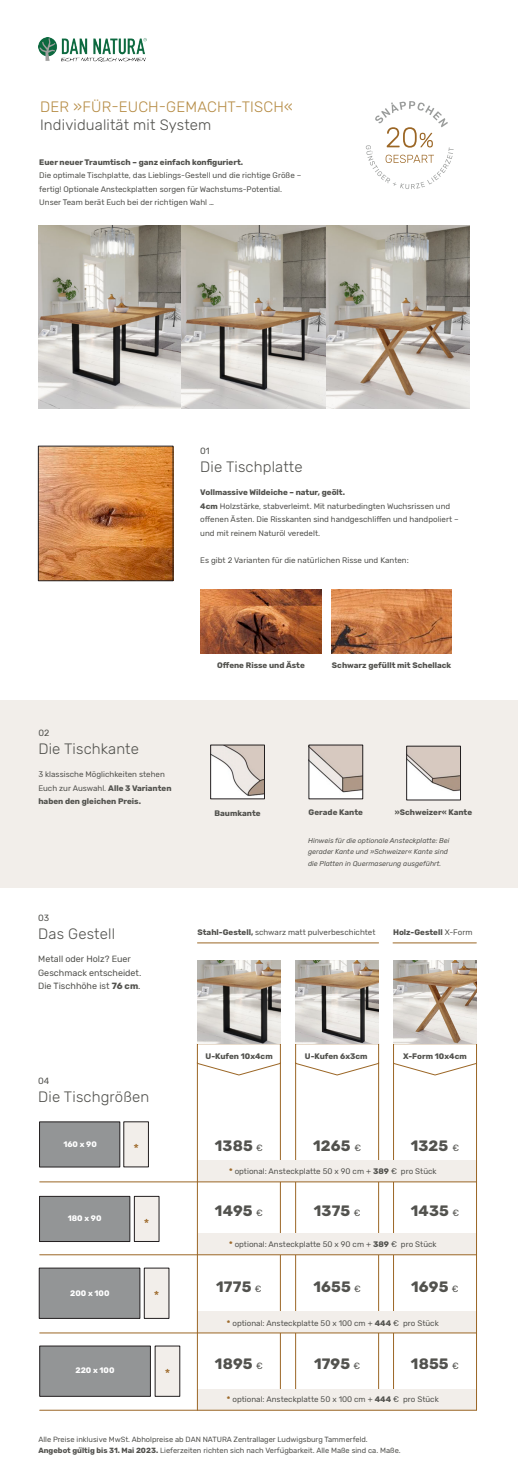
<style>
.page{position:relative;width:518px;height:1477px;background:#fff}
.page>*{position:absolute;margin:0;border:0;box-sizing:border-box;transform-origin:0 0}
.t1{font:300 15px "Rubik";letter-spacing:.01em;color:#52524e}
.t2{font:700 15px "Rubik";letter-spacing:.01em;color:#52524e}
.t3{font:300 15px "Rubik";letter-spacing:.01em;color:#b68c45}
.t4{font:12.5px "Rubik";color:#9b6625}
.t5{font:9px/13.5px "Rubik";color:#52524e}
.t6{font:8px/13.5px "Rubik";color:#52524e}
.t7{font:700 8px "Rubik";color:#52524e}
.t8{font:700 8px "Rubik";color:#fff}
.t9{font:7.5px/11.5px "Rubik";color:#52524e}
.t10{font:italic 7px/11.5px "Rubik";color:#52524e}
.s1{font-weight:700}
.s2{font-weight:400}
.s3{font-weight:400;font-size:9px}
.s4{font-weight:700;color:#9b6625}
</style>
<div class="page">
<div style="left:0;top:700px;width:518px;height:188px;background:#f2eeea"></div>
<div style="left:39px;top:1121px;width:81px;height:46px;background:#939596;border:1px solid #231f20"></div>
<div style="left:39px;top:1196px;width:91px;height:45px;background:#939596;border:1px solid #231f20"></div>
<div style="left:134px;top:1196px;width:25px;height:45px;background:#f2eeea;border:1px solid #231f20"></div>
<div style="left:123px;top:1121px;width:25px;height:46px;background:#f2eeea"></div>
<div style="left:144px;top:1268px;width:25px;height:50px;background:#f2eeea;border:1px solid #231f20"></div>
<div style="left:155px;top:1345px;width:25px;height:51px;background:#f2eeea"></div>
<div style="left:39px;top:1267px;width:101px;height:51px;background:#939596;border:1px solid #231f20"></div>
<div style="left:39px;top:1345px;width:112px;height:51px;background:#939596;border:1px solid #231f20"></div>
<img style="left:39px;top:37px;width:108px;height:25px">
<svg style="left:365px;top:101px;width:88px;height:88px"></svg>
<img style="left:212px;top:747px;width:50px;height:50px">
<img style="left:310px;top:747px;width:51px;height:50px">
<img style="left:408px;top:748px;width:50px;height:50px">
<div style="left:406px;top:746px;width:54px;height:54px;border:1px solid #231f20"></div>
<img style="left:40px;top:448px;width:131px;height:131px">
<div style="left:38px;top:446px;width:135px;height:135px;border:1px solid #231f20"></div>
<hr style="left:197px;top:942px;width:181px;height:1px;background:#9b6625">
<hr style="left:393px;top:942px;width:83px;height:1px;background:#9b6625">
<hr style="left:280px;top:1062px;width:1px;height:348px;background:#9b6625">
<hr style="left:378px;top:1062px;width:1px;height:348px;background:#9b6625">
<svg style="left:197px;top:1043px;width:84px;height:32px"></svg>
<svg style="left:295px;top:1043px;width:84px;height:32px"></svg>
<svg style="left:393px;top:1043px;width:84px;height:32px"></svg>
<hr style="left:295px;top:1062px;width:1px;height:348px;background:#9b6625">
<hr style="left:393px;top:1062px;width:1px;height:348px;background:#9b6625">
<div style="left:197px;top:1233px;width:279px;height:21px;background:#f2eeea"></div>
<div style="left:197px;top:1160px;width:279px;height:22px;background:#f2eeea"></div>
<div style="left:197px;top:1311px;width:279px;height:22px;background:#f2eeea"></div>
<div style="left:197px;top:1389px;width:279px;height:21px;background:#f2eeea"></div>
<hr style="left:476px;top:1062px;width:1px;height:348px;background:#9b6625">
<hr style="left:197px;top:1062px;width:1px;height:348px;background:#9b6625">
<hr style="left:40px;top:1332px;width:436px;height:1px;background:#9b6625">
<hr style="left:40px;top:1410px;width:436px;height:1px;background:#9b6625">
<hr style="left:40px;top:1254px;width:436px;height:1px;background:#9b6625">
<img style="left:295px;top:960px;width:83px;height:83px">
<img style="left:197px;top:960px;width:83px;height:83px">
<img style="left:393px;top:960px;width:83px;height:83px">
<hr style="left:40px;top:1181px;width:436px;height:1px;background:#9b6625">
<img style="left:201px;top:590px;width:120px;height:63px">
<img style="left:331px;top:590px;width:120px;height:63px">
<img style="left:38px;top:225px;width:144px;height:183px">
<img style="left:182px;top:225px;width:144px;height:183px">
<img style="left:326px;top:225px;width:144px;height:183px">
<h1 class="t3" style="left:40px;top:98px;width:254px">DER »FÜR-EUCH-GEMACHT-TISCH«</h1>
<h1 class="t1" style="left:40px;top:116px;width:173px">Individualität mit System</h1>
<p class="t7" style="left:39px;top:157px;width:205px">Euer neuer Traumtisch – ganz einfach konfiguriert.</p>
<p class="t6" style="left:39px;top:169px;width:263px">Die optimale Tischplatte, das Lieblings-Gestell und die richtige Größe – fertig! Optionale Ansteckplatten sorgen für Wachstums-Potential.<br>Unser Team berät Euch bei der richtigen Wahl …</p>
<p class="t5" style="left:200px;top:444px;width:11px">01</p>
<h1 class="t1" style="left:200px;top:458px;width:104px">Die Tischplatte</h1>
<p class="t6" style="left:200px;top:485px;width:260px"><span class="s1">Vollmassive Wildeiche – natur, geölt.<br>4cm</span> Holzstärke, stabverleimt. Mit naturbedingten Wuchsrissen und offenen Ästen. Die Risskanten sind handgeschliffen und handpoliert – und mit reinem Naturöl veredelt.</p>
<p class="t6" style="left:200px;top:553px;width:210px">Es gibt 2 Varianten für die natürlichen Risse und Kanten:</p>
<p class="t5" style="left:38px;top:726px;width:12px">02</p>
<h1 class="t1" style="left:38px;top:740px;width:102px">Die Tischkante</h1>
<p class="t6" style="left:38px;top:768px;width:135px">3 klassische Möglichkeiten stehen<br>Euch zur Auswahl. <span class="s1">Alle 3 Varianten haben den gleichen Preis.</span></p>
<p class="t5" style="left:38px;top:911px;width:13px">03</p>
<h1 class="t1" style="left:38px;top:925px;width:78px">Das Gestell</h1>
<p class="t5" style="left:38px;top:952px;width:105px">Metall oder Holz? Euer<br>Geschmack entscheidet.<br>Die Tischhöhe ist <span class="s1">76 cm</span>.</p>
<p class="t5" style="left:38px;top:1074px;width:13px">04</p>
<h1 class="t1" style="left:38px;top:1087px;width:112px">Die Tischgrößen</h1>
<p class="t8" style="left:63px;top:1139px;width:35px">160 x 90</p>
<h2 class="t4" style="left:133px;top:1141px;width:7px">*</h2>
<p class="t8" style="left:68px;top:1214px;width:35px">180 x 90</p>
<p class="t8" style="left:70px;top:1288px;width:41px">200 x 100</p>
<h2 class="t4" style="left:144px;top:1216px;width:7px">*</h2>
<h2 class="t4" style="left:154px;top:1288px;width:7px">*</h2>
<p class="t8" style="left:75px;top:1365px;width:41px">220 x 100</p>
<h2 class="t4" style="left:165px;top:1366px;width:7px">*</h2>
<p class="t7" style="left:217px;top:661px;width:89px">Offene Risse und Äste</p>
<p class="t7" style="left:332px;top:661px;width:121px">Schwarz gefüllt mit Schellack</p>
<p class="t7" style="left:214px;top:808px;width:48px">Baumkante</p>
<p class="t7" style="left:308px;top:807px;width:56px">Gerade Kante</p>
<p class="t7" style="left:395px;top:807px;width:79px">»Schweizer« Kante</p>
<p class="t10" style="left:308px;top:834px;width:143px">Hinweis für die optionale Ansteckplatte: Bei gerader Kante und »Schweizer« Kante sind die Platten in Quermaserung ausgeführt.</p>
<p class="t6" style="left:197px;top:925px;width:179px"><span class="s1">Stahl-Gestell,</span> schwarz matt pulverbeschichtet</p>
<p class="t7" style="left:393px;top:927px;width:81px">Holz-Gestell <span class="s2">X-Form</span></p>
<p class="t7" style="left:205px;top:1052px;width:69px">U-Kufen 10x4cm</p>
<h1 class="t2" style="left:215px;top:1136px;width:50px">1385 <span class="s3">€</span></h1>
<p class="t7" style="left:305px;top:1052px;width:64px">U-Kufen 6x3cm</p>
<h1 class="t2" style="left:313px;top:1136px;width:50px">1265 <span class="s3">€</span></h1>
<p class="t7" style="left:403px;top:1052px;width:65px">X-Form 10x4cm</p>
<h1 class="t2" style="left:410px;top:1136px;width:50px">1325 <span class="s3">€</span></h1>
<p class="t6" style="left:229px;top:1165px;width:209px"><span class="s4">*</span> optional: Ansteckplatte 50 x 90 cm + <span class="s1">389</span> € pro Stück</p>
<h1 class="t2" style="left:215px;top:1202px;width:49px">1495 <span class="s3">€</span></h1>
<h1 class="t2" style="left:314px;top:1202px;width:48px">1375 <span class="s3">€</span></h1>
<h1 class="t2" style="left:410px;top:1202px;width:50px">1435 <span class="s3">€</span></h1>
<p class="t6" style="left:229px;top:1237px;width:209px"><span class="s4">*</span> optional: Ansteckplatte 50 x 90 cm + <span class="s1">389</span> € pro Stück</p>
<h1 class="t2" style="left:216px;top:1278px;width:47px">1775 <span class="s3">€</span></h1>
<h1 class="t2" style="left:313px;top:1278px;width:49px">1655 <span class="s3">€</span></h1>
<h1 class="t2" style="left:411px;top:1278px;width:49px">1695 <span class="s3">€</span></h1>
<p class="t6" style="left:227px;top:1316px;width:213px"><span class="s4">*</span> optional: Ansteckplatte 50 x 100 cm + <span class="s1">444</span> € pro Stück</p>
<h1 class="t2" style="left:215px;top:1354px;width:49px">1895 <span class="s3">€</span></h1>
<h1 class="t2" style="left:314px;top:1354px;width:48px">1795 <span class="s3">€</span></h1>
<h1 class="t2" style="left:411px;top:1354px;width:49px">1855 <span class="s3">€</span></h1>
<p class="t6" style="left:227px;top:1392px;width:213px"><span class="s4">*</span> optional: Ansteckplatte 50 x 100 cm + <span class="s1">444</span> € pro Stück</p>
<p class="t9" style="left:38px;top:1433px;width:364px">Alle Preise inklusive MwSt. Abholpreise ab DAN NATURA Zentrallager Ludwigsburg Tammerfeld.<br><span class="s1">Angebot gültig bis 31. Mai 2023.</span> Lieferzeiten richten sich nach Verfügbarkeit. Alle Maße sind ca. Maße.</p>
</div>
